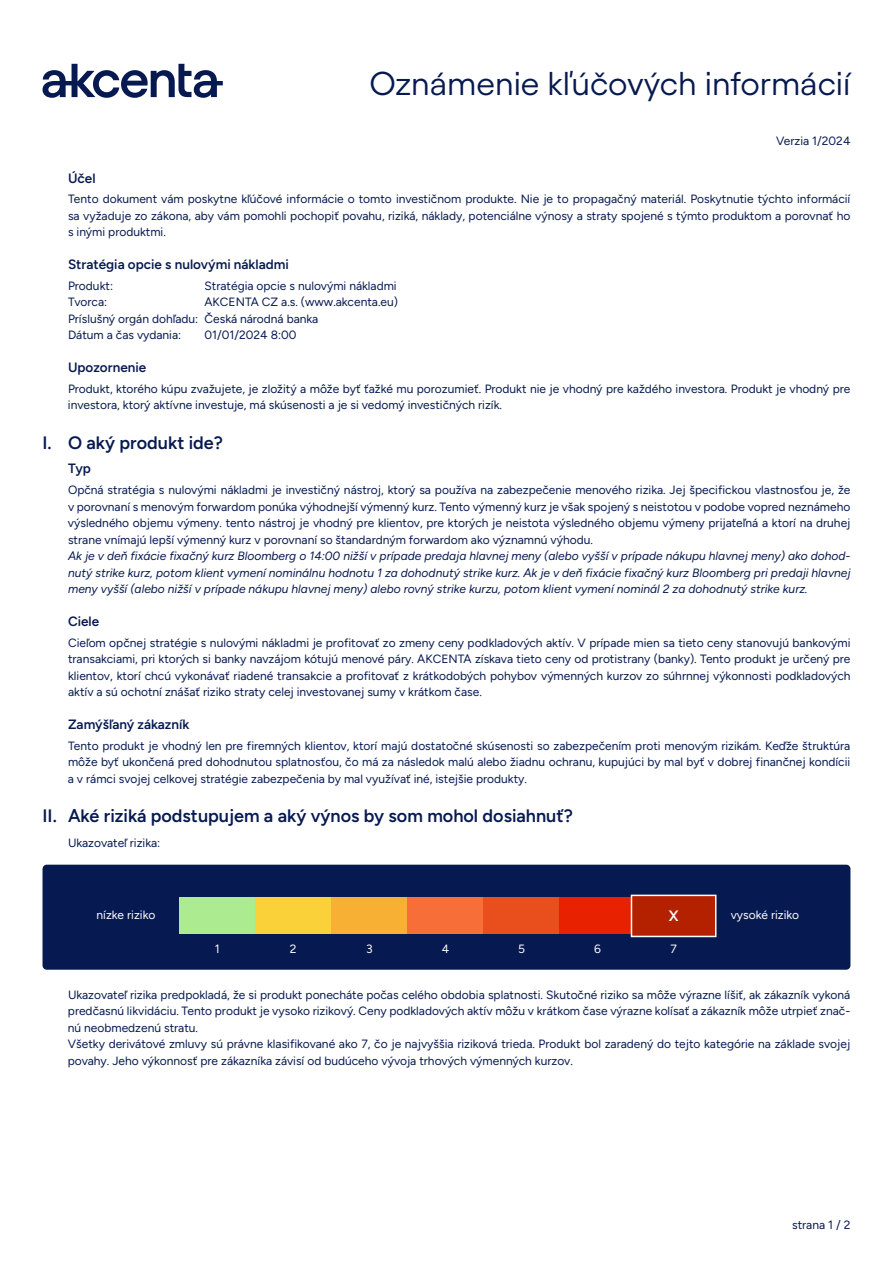
<style>
.page{position:relative;width:893px;height:1263px;background:#fff}
.page>*{position:absolute;margin:0;border:0;box-sizing:border-box;transform-origin:0 0}
.t1{font:33px "Avantt TRIAL";color:#061950}
.t2{font:600 18px "Figtree";color:#061950}
.t3{font:600 15px "Figtree";color:#fff}
.t4{font:600 13.5px "Figtree";color:#061950}
.t5{font:12px/16.5px "Figtree";color:#061950;text-align:justify}
.t6{font:italic 12px/16.5px "Figtree";color:#061950;text-align:justify}
.t7{font:12px "Figtree";color:#fff}
</style>
<div class="page">
<svg style="left:43px;top:64px;width:180px;height:34px"></svg>
<div style="left:43px;top:865px;width:807px;height:105px;background:#061950;border-radius:4px"></div>
<div style="left:179px;top:897px;width:76px;height:37px;background:#adeb91"></div>
<div style="left:255px;top:897px;width:76px;height:37px;background:#fad138"></div>
<div style="left:331px;top:897px;width:76px;height:37px;background:#f7b033"></div>
<div style="left:407px;top:897px;width:76px;height:37px;background:#f76e38"></div>
<div style="left:483px;top:897px;width:76px;height:37px;background:#e84f1c"></div>
<div style="left:559px;top:897px;width:77px;height:37px;background:#e82100"></div>
<div style="left:631px;top:895px;width:85px;height:42px;background:#b32100;border:2px solid #fff"></div>
<h1 class="t1" style="left:369px;top:61px;width:483px">Oznámenie kľúčových informácií</h1>
<p class="t5" style="left:776px;top:133px;width:76px">Verzia 1/2024</p>
<p class="t4" style="left:68px;top:170px;width:29px">Účel</p>
<p class="t5" style="left:68px;top:191px;width:784px">Tento dokument vám poskytne kľúčové informácie o tomto investičnom produkte. Nie je to propagačný materiál. Poskytnutie týchto informácií sa vyžaduje zo zákona, aby vám pomohli pochopiť povahu, riziká, náklady, potenciálne výnosy a straty spojené s týmto produktom a porovnať ho s inými produktmi.</p>
<p class="t4" style="left:68px;top:256px;width:222px">Stratégia opcie s nulovými nákladmi</p>
<p class="t5" style="left:68px;top:277px;width:47px">Produkt:</p>
<p class="t5" style="left:205px;top:277px;width:194px">Stratégia opcie s nulovými nákladmi</p>
<p class="t5" style="left:68px;top:294px;width:41px">Tvorca:</p>
<p class="t5" style="left:68px;top:294px;width:331px;text-align:left;text-indent:136px">AKCENTA CZ a.s. (www.akcenta.eu)<br>Príslušný orgán dohľadu: Česká národná banka<br>Dátum a čas vydania:</p>
<p class="t5" style="left:205px;top:327px;width:93px">01/01/2024 8:00</p>
<p class="t4" style="left:68px;top:359px;width:80px">Upozornenie</p>
<p class="t5" style="left:68px;top:380px;width:784px">Produkt, ktorého kúpu zvažujete, je zložitý a môže byť ťažké mu porozumieť. Produkt nie je vhodný pre každého investora. Produkt je vhodný pre investora, ktorý aktívne investuje, má skúsenosti a je si vedomý investičných rizík.</p>
<h2 class="t2" style="left:43px;top:432px;width:182px">I. O aký produkt ide?</h2>
<p class="t4" style="left:68px;top:461px;width:24px">Typ</p>
<p class="t5" style="left:68px;top:482px;width:784px">Opčná stratégia s nulovými nákladmi je investičný nástroj, ktorý sa používa na zabezpečenie menového rizika. Jej špecifickou vlastnosťou je, že v porovnaní s menovým forwardom ponúka výhodnejší výmenný kurz. Tento výmenný kurz je však spojený s neistotou v podobe vopred neznámeho výsledného objemu výmeny. tento nástroj je vhodný pre klientov, pre ktorých je neistota výsledného objemu výmeny prijateľná a ktorí na druhej strane vnímajú lepší výmenný kurz v porovnaní so štandardným forwardom ako významnú výhodu.</p>
<p class="t6" style="left:68px;top:548px;width:784px">Ak je v deň fixácie fixačný kurz Bloomberg o 14:00 nižší v prípade predaja hlavnej meny (alebo vyšší v prípade nákupu hlavnej meny) ako dohod&shy;nutý strike kurz, potom klient vymení nominálnu hodnotu 1 za dohodnutý strike kurz. Ak je v deň fixácie fixačný kurz Bloomberg pri predaji hlavnej meny vyšší (alebo nižší v prípade nákupu hlavnej meny) alebo rovný strike kurzu, potom klient vymení nominál 2 za dohodnutý strike kurz.</p>
<p class="t4" style="left:68px;top:613px;width:33px">Ciele</p>
<p class="t5" style="left:68px;top:634px;width:784px">Cieľom opčnej stratégie s nulovými nákladmi je profitovať zo zmeny ceny podkladových aktív. V prípade mien sa tieto ceny stanovujú bankovými transakciami, pri ktorých si banky navzájom kótujú menové páry. AKCENTA získava tieto ceny od protistrany (banky). Tento produkt je určený pre klientov, ktorí chcú vykonávať riadené transakcie a profitovať z krátkodobých pohybov výmenných kurzov zo súhrnnej výkonnosti podkladových aktív a sú ochotní znášať riziko straty celej investovanej sumy v krátkom čase.</p>
<p class="t4" style="left:68px;top:716px;width:123px">Zamýšľaný zákazník</p>
<p class="t5" style="left:68px;top:737px;width:784px">Tento produkt je vhodný len pre firemných klientov, ktorí majú dostatočné skúsenosti so zabezpečením proti menovým rizikám. Keďže štruktúra môže byť ukončená pred dohodnutou splatnosťou, čo má za následok malú alebo žiadnu ochranu, kupujúci by mal byť v dobrej finančnej kondícii a v rámci svojej celkovej stratégie zabezpečenia by mal využívať iné, istejšie produkty.</p>
<h2 class="t2" style="left:43px;top:805px;width:532px">II. Aké riziká podstupujem a aký výnos by som mohol dosiahnuť?</h2>
<p class="t5" style="left:68px;top:834px;width:94px">Ukazovateľ rizika:</p>
<p class="t7" style="left:97px;top:908px;width:60px">nízke riziko</p>
<p class="t7" style="left:215px;top:942px;width:6px">1</p>
<p class="t3" style="left:669px;top:907px;width:11px">X</p>
<p class="t7" style="left:731px;top:908px;width:70px">vysoké riziko</p>
<p class="t7" style="left:290px;top:942px;width:8px">2</p>
<p class="t7" style="left:366px;top:942px;width:8px">3</p>
<p class="t7" style="left:442px;top:942px;width:9px">4</p>
<p class="t7" style="left:518px;top:942px;width:8px">5</p>
<p class="t7" style="left:594px;top:942px;width:8px">6</p>
<p class="t7" style="left:670px;top:942px;width:8px">7</p>
<p class="t5" style="left:68px;top:986px;width:784px;text-align:left">Ukazovateľ rizika predpokladá, že si produkt ponecháte počas celého obdobia splatnosti. Skutočné riziko sa môže výrazne líšiť, ak zákazník vykoná predčasnú likvidáciu. Tento produkt je vysoko rizikový. Ceny podkladových aktív môžu v krátkom čase výrazne kolísať a zákazník môže utrpieť znač&shy;nú neobmedzenú stratu.<br>Všetky derivátové zmluvy sú právne klasifikované ako 7, čo je najvyššia riziková trieda. Produkt bol zaradený do tejto kategórie na základe svojej povahy. Jeho výkonnosť pre zákazníka závisí od budúceho vývoja trhových výmenných kurzov.</p>
<p class="t5" style="left:792px;top:1216px;width:60px">strana 1 / 2</p>
</div>
